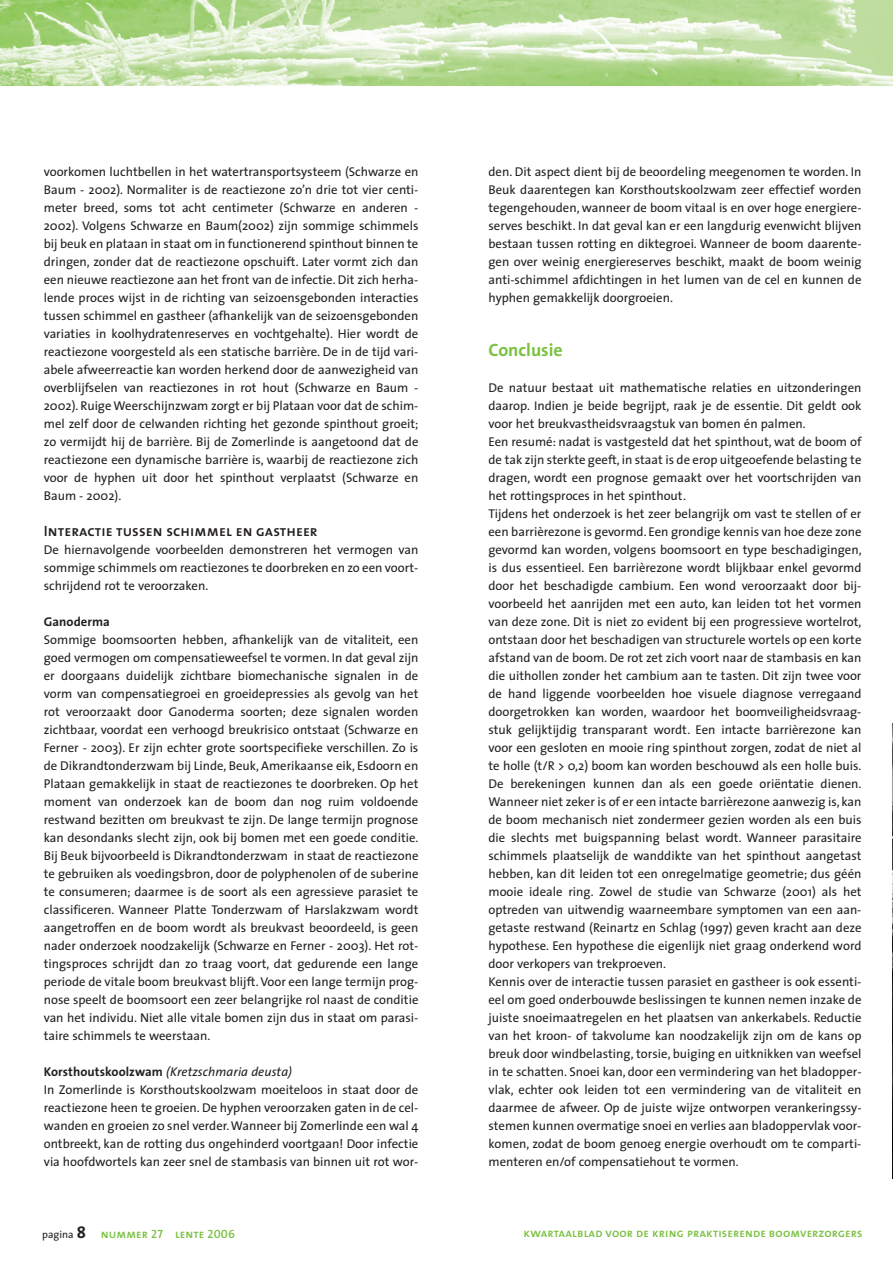
<style>
.page{position:relative;width:893px;height:1263px;background:#fff}
.page>*{position:absolute;margin:0;border:0;box-sizing:border-box;transform-origin:0 0}
.t1{font:700 18px "The Sans";color:#7bc142}
.t2{font:15px "The Sans Semi Bold Caps";letter-spacing:.005em;color:#231f20}
.t3{font:12.75px/18px "The Sans";color:#231f20;text-align:justify}
.t4{font:700 12.75px "The Sans";letter-spacing:.005em;color:#231f20}
.t5{font:12px "The Sans Semi Bold Caps";letter-spacing:.01em;color:#7bc142}
.s1{font-weight:700}
.s2{font-style:italic}
.s3{font-family:"The Sans";font-size:10.5px;color:#231f20}
.s4{font-family:"The Sans";font-weight:700;font-size:16.5px;color:#231f20}
</style>
<div class="page">
<img style="left:892px;top:724px;width:1px;height:454px">
<img style="left:0;top:1px;width:893px;height:85px">
<p class="t3" style="left:44px;top:164px;width:376px">voorkomen luchtbellen in het watertransportsysteem (Schwarze en Baum - 2002). Normaliter is de reactiezone zo’n drie tot vier centi&shy;meter breed, soms tot acht centimeter (Schwarze en anderen - 2002). Volgens Schwarze en Baum(2002) zijn sommige schimmels bij beuk en plataan in staat om in functionerend spinthout binnen te dringen, zonder dat de reactiezone opschuift. Later vormt zich dan een nieuwe reactiezone aan het front van de infectie. Dit zich herha&shy;lende proces wijst in de richting van seizoensgebonden interacties tussen schimmel en gastheer (afhankelijk van de seizoensgebonden variaties in koolhydratenreserves en vochtgehalte). Hier wordt de reactiezone voorgesteld als een statische barrière. De in de tijd vari&shy;abele afweerreactie kan worden herkend door de aanwezigheid van overblijfselen van reactiezones in rot hout (Schwarze en Baum - 2002). Ruige Weerschijnzwam zorgt er bij Plataan voor dat de schim&shy;mel zelf door de celwanden richting het gezonde spinthout groeit; zo vermijdt hij de barrière. Bij de Zomerlinde is aangetoond dat de reactiezone een dynamische barrière is, waarbij de reactiezone zich voor de hyphen uit door het spinthout verplaatst (Schwarze en Baum - 2002).</p>
<p class="t2" style="left:44px;top:522px;width:275px">Interactie tussen schimmel en gastheer</p>
<p class="t3" style="left:44px;top:542px;width:376px">De hiernavolgende voorbeelden demonstreren het vermogen van sommige schimmels om reactiezones te doorbreken en zo een voort&shy;schrijdend rot te veroorzaken.</p>
<p class="t4" style="left:44px;top:616px;width:68px">Ganoderma</p>
<p class="t3" style="left:44px;top:632px;width:376px">Sommige boomsoorten hebben, afhankelijk van de vitaliteit, een goed vermogen om compensatieweefsel te vormen. In dat geval zijn er doorgaans duidelijk zichtbare biomechanische signalen in de vorm van compensatiegroei en groeidepressies als gevolg van het rot veroorzaakt door Ganoderma soorten; deze signalen worden zichtbaar, voordat een verhoogd breukrisico ontstaat (Schwarze en Ferner - 2003). Er zijn echter grote soortspecifieke verschillen. Zo is de Dikrandtonderzwam bij Linde, Beuk, Amerikaanse eik, Esdoorn en Plataan gemakkelijk in staat de reactiezones te doorbreken. Op het moment van onderzoek kan de boom dan nog ruim voldoende restwand bezitten om breukvast te zijn. De lange termijn prognose kan desondanks slecht zijn, ook bij bomen met een goede conditie.<br>Bij Beuk bijvoorbeeld is Dikrandtonderzwam in staat de reactiezone te gebruiken als voedingsbron, door de polyphenolen of de suberine te consumeren; daarmee is de soort als een agressieve parasiet te classificeren. Wanneer Platte Tonderzwam of Harslakzwam wordt aangetroffen en de boom wordt als breukvast beoordeeld, is geen nader onderzoek noodzakelijk (Schwarze en Ferner - 2003). Het rot&shy;tingsproces schrijdt dan zo traag voort, dat gedurende een lange periode de vitale boom breukvast blijft. Voor een lange termijn prog&shy;nose speelt de boomsoort een zeer belangrijke rol naast de conditie van het individu. Niet alle vitale bomen zijn dus in staat om parasi&shy;taire schimmels te weerstaan.</p>
<p class="t3" style="left:44px;top:1064px;width:376px;text-align:left"><span class="s1">Korsthoutskoolzwam</span> <span class="s2">(Kretzschmaria deusta)<br></span>In Zomerlinde is Korsthoutskoolzwam moeiteloos in staat door de reactiezone heen te groeien. De hyphen veroorzaken gaten in de cel&shy;wanden en groeien zo snel verder. Wanneer bij Zomerlinde een wal 4 ontbreekt, kan de rotting dus ongehinderd voortgaan! Door infectie via hoofdwortels kan zeer snel de stambasis van binnen uit rot wor-</p>
<p class="t3" style="left:488px;top:164px;width:375px">den. Dit aspect dient bij de beoordeling meegenomen te worden. In Beuk daarentegen kan Korsthoutskoolzwam zeer effectief worden tegengehouden, wanneer de boom vitaal is en over hoge energiere&shy;serves beschikt. In dat geval kan er een langdurig evenwicht blijven bestaan tussen rotting en diktegroei. Wanneer de boom daarente&shy;gen over weinig energiereserves beschikt, maakt de boom weinig anti-schimmel afdichtingen in het lumen van de cel en kunnen de hyphen gemakkelijk doorgroeien.</p>
<h1 class="t1" style="left:488px;top:343px;width:76px">Conclusie</h1>
<p class="t3" style="left:488px;top:380px;width:375px;text-align:left">De natuur bestaat uit mathematische relaties en uitzonderingen daarop. Indien je beide begrijpt, raak je de essentie. Dit geldt ook voor het breukvastheidsvraagstuk van bomen én palmen.<br>Een resumé: nadat is vastgesteld dat het spinthout, wat de boom of de tak zijn sterkte geeft, in staat is de erop uitgeoefende belasting te dragen, wordt een prognose gemaakt over het voortschrijden van het rottingsproces in het spinthout.<br>Tijdens het onderzoek is het zeer belangrijk om vast te stellen of er een barrièrezone is gevormd. Een grondige kennis van hoe deze zone gevormd kan worden, volgens boomsoort en type beschadigingen, is dus essentieel. Een barrièrezone wordt blijkbaar enkel gevormd door het beschadigde cambium. Een wond veroorzaakt door bij&shy;voorbeeld het aanrijden met een auto, kan leiden tot het vormen van deze zone. Dit is niet zo evident bij een progressieve wortelrot, ontstaan door het beschadigen van structurele wortels op een korte afstand van de boom. De rot zet zich voort naar de stambasis en kan die uithollen zonder het cambium aan te tasten. Dit zijn twee voor de hand liggende voorbeelden hoe visuele diagnose verregaand doorgetrokken kan worden, waardoor het boomveiligheidsvraag&shy;stuk gelijktijdig transparant wordt. Een intacte barrièrezone kan voor een gesloten en mooie ring spinthout zorgen, zodat de niet al te holle (t/R &gt; 0,2) boom kan worden beschouwd als een holle buis.<br>De berekeningen kunnen dan als een goede oriëntatie dienen.<br>Wanneer niet zeker is of er een intacte barrièrezone aanwezig is, kan de boom mechanisch niet zondermeer gezien worden als een buis die slechts met buigspanning belast wordt. Wanneer parasitaire schimmels plaatselijk de wanddikte van het spinthout aangetast hebben, kan dit leiden tot een onregelmatige geometrie; dus géén mooie ideale ring. Zowel de studie van Schwarze (2001) als het optreden van uitwendig waarneembare symptomen van een aan&shy;getaste restwand (Reinartz en Schlag (1997) geven kracht aan deze hypothese. Een hypothese die eigenlijk niet graag onderkend word door verkopers van trekproeven.<br>Kennis over de interactie tussen parasiet en gastheer is ook essenti&shy;eel om goed onderbouwde beslissingen te kunnen nemen inzake de juiste snoeimaatregelen en het plaatsen van ankerkabels. Reductie van het kroon- of takvolume kan noodzakelijk zijn om de kans op breuk door windbelasting, torsie, buiging en uitknikken van weefsel in te schatten. Snoei kan, door een vermindering van het bladopper&shy;vlak, echter ook leiden tot een vermindering van de vitaliteit en daarmee de afweer. Op de juiste wijze ontworpen verankeringssy&shy;stemen kunnen overmatige snoei en verlies aan bladoppervlak voor&shy;komen, zodat de boom genoeg energie overhoudt om te comparti&shy;menteren en/of compensatiehout te vormen.</p>
<p class="t5" style="left:42px;top:1226px;width:194px"><span class="s3">pagina</span> <span class="s4">8</span> nummer 27 lente 2006</p>
<p class="t5" style="left:524px;top:1226px;width:341px">kwartaalblad voor de kring praktiserende boomverzorgers</p>
</div>
